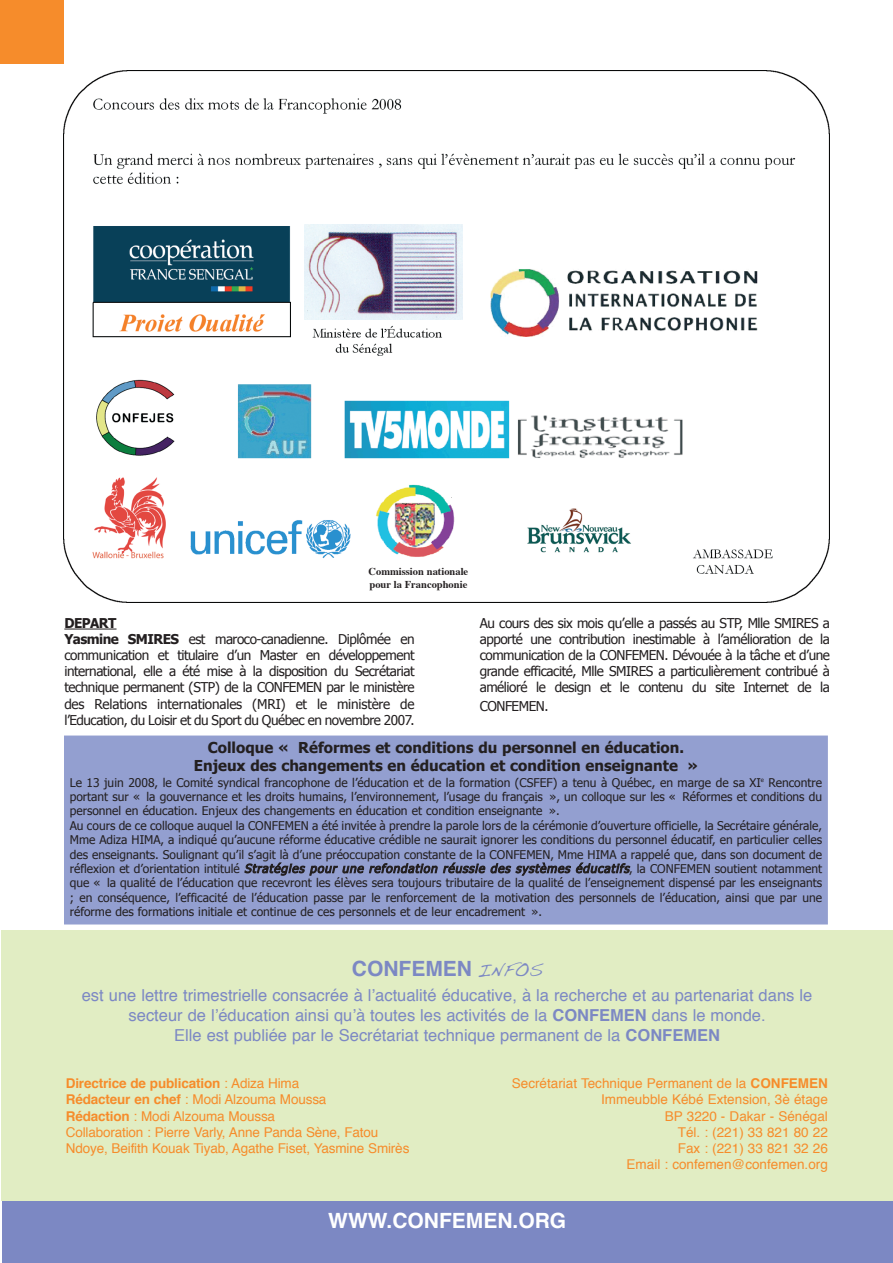
<style>
.page{position:relative;width:893px;height:1263px;background:#fff}
.page>*{position:absolute;margin:0;border:0;box-sizing:border-box;transform-origin:0 0}
.t1{font:700 21px "Helvetica";color:#fff}
.t2{font:700 21px "Helvetica";color:#7c88c3}
.t3{font:16.5px/19.8px "Helvetica";color:#7c88c3;text-align:center}
.t4{font:700 15px/18px "Tahoma";color:#231f20;text-align:center}
.t5{font:13.5px/16.2px "Tahoma";letter-spacing:-.035em;color:#231f20}
.t6{font:13.5px/16.2px "Helvetica";color:#f68c2b}
.t7{font:12px/14.4px "Tahoma";color:#231f20}
.t8{font:700 10.5px/12.6px "Times";color:#231f20}
.s1{font-weight:700}
.s2{font-style:italic}
.s3{font-family:"Handwriting Dakota";font-weight:400;font-size:18px}
</style>
<div class="page">
<img style="left:63px;top:71px;width:766px;height:531px">
<div style="left:1px;top:930px;width:891px;height:271px;background:#e1edc3"></div>
<hr style="left:64px;top:629px;width:52px;height:1px;background:#231f20">
<div style="left:3px;top:1201px;width:889px;height:61px;background:#7c88c3"></div>
<div style="left:1px;top:0;width:63px;height:64px;background:#f68c2b"></div>
<div style="left:65px;top:736px;width:762px;height:188px;background:#939fd0"></div>
<div style="left:64px;top:736px;width:763px;height:189px;border:2px solid #939fd0"></div>
<img style="left:304px;top:224px;width:158px;height:95px">
<div style="left:347px;top:560px;width:142px;height:38px;background:#fff"></div>
<p class="t8" style="left:368px;top:566px;width:101px">Commission nationale pour la Francophonie</p>
<p class="t5" style="left:64px;top:614px;width:352px"><span class="s1">DEPART<br>Yasmine SMIRES</span> est maroco-canadienne. Diplômée en communication et titulaire d’un Master en développement international, elle a été mise à la disposition du Secrétariat technique permanent (STP) de la CONFEMEN par le ministère des Relations internationales (MRI) et le ministère de l’Education, du Loisir et du Sport du Québec en novembre 2007.</p>
<p class="t5" style="left:479px;top:614px;width:352px;text-align:justify">Au cours des six mois qu’elle a passés au STP, Mlle SMIRES a apporté une contribution inestimable à l’amélioration de la communication de la CONFEMEN. Dévouée à la tâche et d’une grande efficacité, Mlle SMIRES a particulièrement contribué à amélioré le design et le contenu du site Internet de la</p>
<p class="t5" style="left:479px;top:697px;width:70px">CONFEMEN.</p>
<p class="t4" style="left:194px;top:738px;width:505px">Colloque « Réformes et conditions du personnel en éducation.<br>Enjeux des changements en éducation et condition enseignante »</p>
<p class="t7" style="left:70px;top:775px;width:753px">Le 13 juin 2008, le Comité syndical francophone de l’éducation et de la formation (CSFEF) a tenu à Québec, en marge de sa XI<sup>e</sup> Rencontre portant sur « la gouvernance et les droits humains, l’environnement, l’usage du français », un colloque sur les « Réformes et conditions du personnel en éducation. Enjeux des changements en éducation et condition enseignante ».<br>Au cours de ce colloque auquel la CONFEMEN a été invitée à prendre la parole lors de la cérémonie d’ouverture officielle, la Secrétaire générale, Mme Adiza HIMA, a indiqué qu’aucune réforme éducative crédible ne saurait ignorer les conditions du personnel éducatif, en particulier celles des enseignants. Soulignant qu’il s’agit là d’une préoccupation constante de la CONFEMEN, Mme HIMA a rappelé que, dans son document de réflexion et d’orientation intitulé <span class="s2">Stratégies pour une refondation réussie des systèmes éducatifs</span>, la CONFEMEN soutient notamment que « la qualité de l’éducation que recevront les élèves sera toujours tributaire de la qualité de l’enseignement dispensé par les enseignants ; en conséquence, l’efficacité de l’éducation passe par le renforcement de la motivation des personnels de l’éducation, ainsi que par une réforme des formations initiale et continue de ces personnels et de leur encadrement ».</p>
<h1 class="t2" style="left:352px;top:960px;width:192px">CONFEMEN <span class="s3">INFOS</span></h1>
<p class="t3" style="left:82px;top:987px;width:732px">est une lettre trimestrielle consacrée à l’actualité éducative, à la recherche et au partenariat dans le secteur de l’éducation ainsi qu’à toutes les activités de la <span class="s1">CONFEMEN</span> dans le monde.<br>Elle est publiée par le Secrétariat technique permanent de la <span class="s1">CONFEMEN</span></p>
<p class="t6" style="left:66px;top:1076px;width:345px"><span class="s1">Directrice de publication</span> : Adiza Hima<br><span class="s1">Rédacteur en chef</span> : Modi Alzouma Moussa<br><span class="s1">Rédaction</span> : Modi Alzouma Moussa<br>Collaboration : Pierre Varly, Anne Panda Sène, Fatou Ndoye, Beifith Kouak Tiyab, Agathe Fiset, Yasmine Smirès</p>
<p class="t6" style="left:512px;top:1077px;width:317px;text-align:right">Secrétariat Technique Permanent de la <span class="s1">CONFEMEN<br></span>Immeubble Kébé Extension, 3è étage<br>BP 3220 - Dakar - Sénégal<br>Tél. : (221) 33 821 80 22<br>Fax : (221) 33 821 32 26<br>Email : confemen@confemen.org</p>
<h1 class="t1" style="left:328px;top:1212px;width:239px">WWW.CONFEMEN.ORG</h1>
</div>
